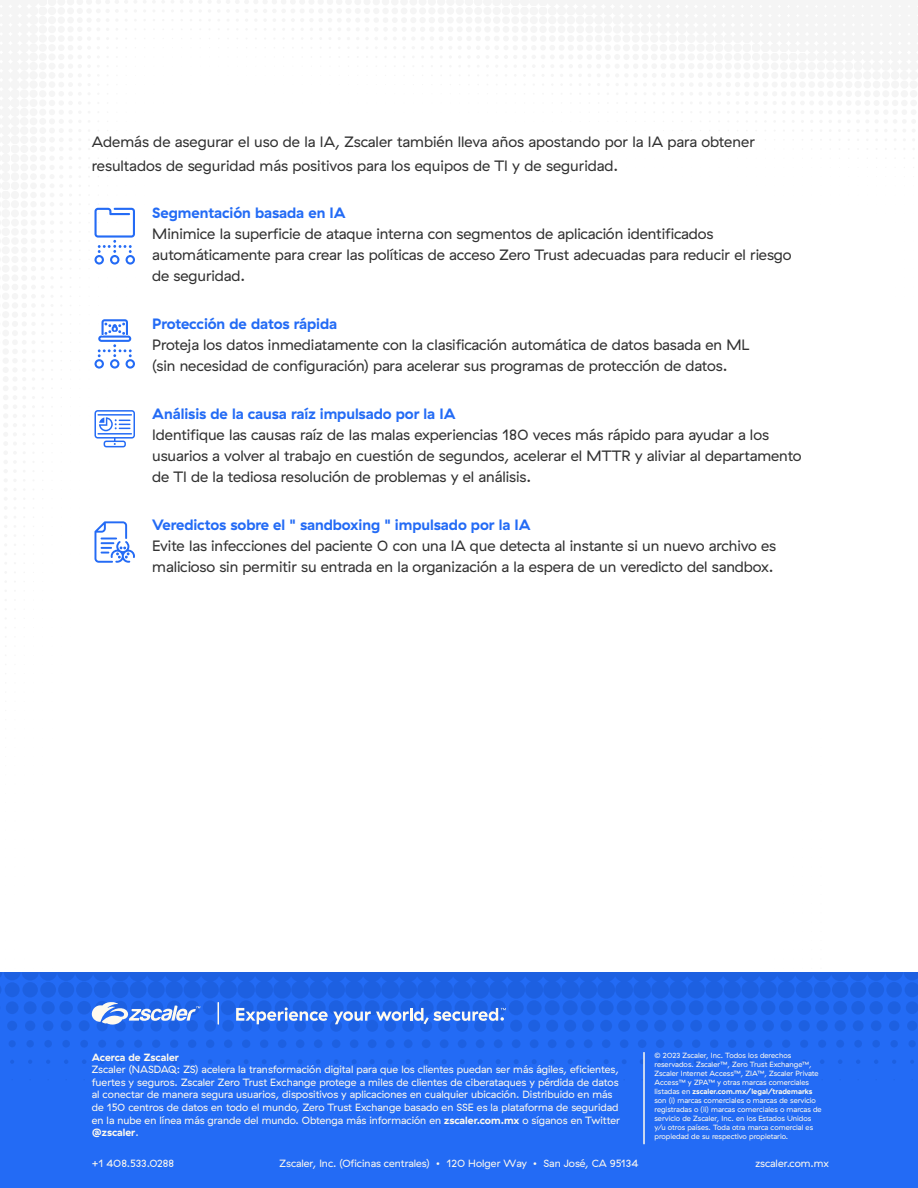
<style>
.page{position:relative;width:918px;height:1188px;background:#fff}
.page>*{position:absolute;margin:0;border:0;box-sizing:border-box;transform-origin:0 0}
.t1{font:15px/21px "GT Haptik ZS";letter-spacing:-.005em;color:#323232}
.t2{font:700 15px "GT Haptik ZS";letter-spacing:-.005em;color:#236bf5}
.t3{font:10.5px/12.6px "GT Haptik ZS";color:#fffaee}
.t4{font:700 10.5px "GT Haptik ZS";color:#fffaee}
.t5{font:7.5px/9px "GT Haptik ZS";color:#fffaee}
.s1{font-weight:700}
</style>
<div class="page">
<div style="left:0;top:972px;width:918px;height:216px;background:#236bf5"></div>
<svg style="left:0;top:972px;width:918px;height:108px"></svg>
<svg style="left:92px;top:1000px;width:108px;height:26px"></svg>
<svg style="left:218px;top:1003px;width:1px;height:21px"></svg>
<svg style="left:236px;top:1007px;width:270px;height:17px"></svg>
<hr style="left:643px;top:1053px;width:2px;height:91px;background:#fffaee">
<svg style="left:94px;top:208px;width:41px;height:57px"></svg>
<svg style="left:95px;top:319px;width:40px;height:50px"></svg>
<svg style="left:95px;top:410px;width:40px;height:37px"></svg>
<svg style="left:95px;top:521px;width:40px;height:42px"></svg>
<p class="t1" style="left:92px;top:130px;width:665px;line-height:24px">Además de asegurar el uso de la IA, Zscaler también lleva años apostando por la IA para obtener resultados de seguridad más positivos para los equipos de TI y de seguridad.</p>
<p class="t2" style="left:152px;top:204px;width:195px">Segmentación basada en IA</p>
<p class="t1" style="left:152px;top:224px;width:641px">Minimice la superficie de ataque interna con segmentos de aplicación identificados automáticamente para crear las políticas de acceso Zero Trust adecuadas para reducir el riesgo de seguridad.</p>
<p class="t2" style="left:152px;top:315px;width:186px">Protección de datos rápida</p>
<p class="t1" style="left:152px;top:335px;width:599px">Proteja los datos inmediatamente con la clasificación automática de datos basada en ML (sin necesidad de configuración) para acelerar sus programas de protección de datos.</p>
<p class="t2" style="left:152px;top:405px;width:305px">Análisis de la causa raíz impulsado por la IA</p>
<p class="t1" style="left:152px;top:425px;width:651px">Identifique las causas raíz de las malas experiencias 180 veces más rápido para ayudar a los usuarios a volver al trabajo en cuestión de segundos, acelerar el MTTR y aliviar al departamento de TI de la tediosa resolución de problemas y el análisis.</p>
<p class="t2" style="left:152px;top:516px;width:380px">Veredictos sobre el " sandboxing " impulsado por la IA</p>
<p class="t1" style="left:152px;top:536px;width:626px">Evite las infecciones del paciente 0 con una IA que detecta al instante si un nuevo archivo es malicioso sin permitir su entrada en la organización a la espera de un veredicto del sandbox.</p>
<p class="t4" style="left:92px;top:1051px;width:89px">Acerca de Zscaler</p>
<p class="t3" style="left:92px;top:1063px;width:530px">Zscaler (NASDAQ: ZS) acelera la transformación digital para que los clientes puedan ser más ágiles, eficientes, fuertes y seguros. Zscaler Zero Trust Exchange protege a miles de clientes de ciberataques y pérdida de datos al conectar de manera segura usuarios, dispositivos y aplicaciones en cualquier ubicación. Distribuido en más de 150 centros de datos en todo el mundo, Zero Trust Exchange basado en SSE es la plataforma de seguridad en la nube en línea más grande del mundo. Obtenga más información en <span class="s1">zscaler.com.mx</span> o síganos en Twitter <span class="s1">@zscaler</span>.</p>
<p class="t5" style="left:654px;top:1051px;width:169px">© 2023 Zscaler, Inc. Todos los derechos reservados. Zscaler™, Zero Trust Exchange™, Zscaler Internet Access™, ZIA™, Zscaler Private Access™ y ZPA™ y otras marcas comerciales listadas en <span class="s1">zscaler.com.mx/legal/trademarks </span>son (i) marcas comerciales o marcas de servicio registradas o (ii) marcas comerciales o marcas de servicio de Zscaler, Inc. en los Estados Unidos y/u otros países. Toda otra marca comercial es propiedad de su respectivo propietario.</p>
<p class="t3" style="left:92px;top:1157px;width:84px">+1 408.533.0288</p>
<p class="t3" style="left:280px;top:1157px;width:360px">Zscaler, Inc. (Oficinas centrales) • 120 Holger Way • San José, CA 95134</p>
<p class="t3" style="left:756px;top:1157px;width:75px">zscaler.com.mx</p>
</div>
